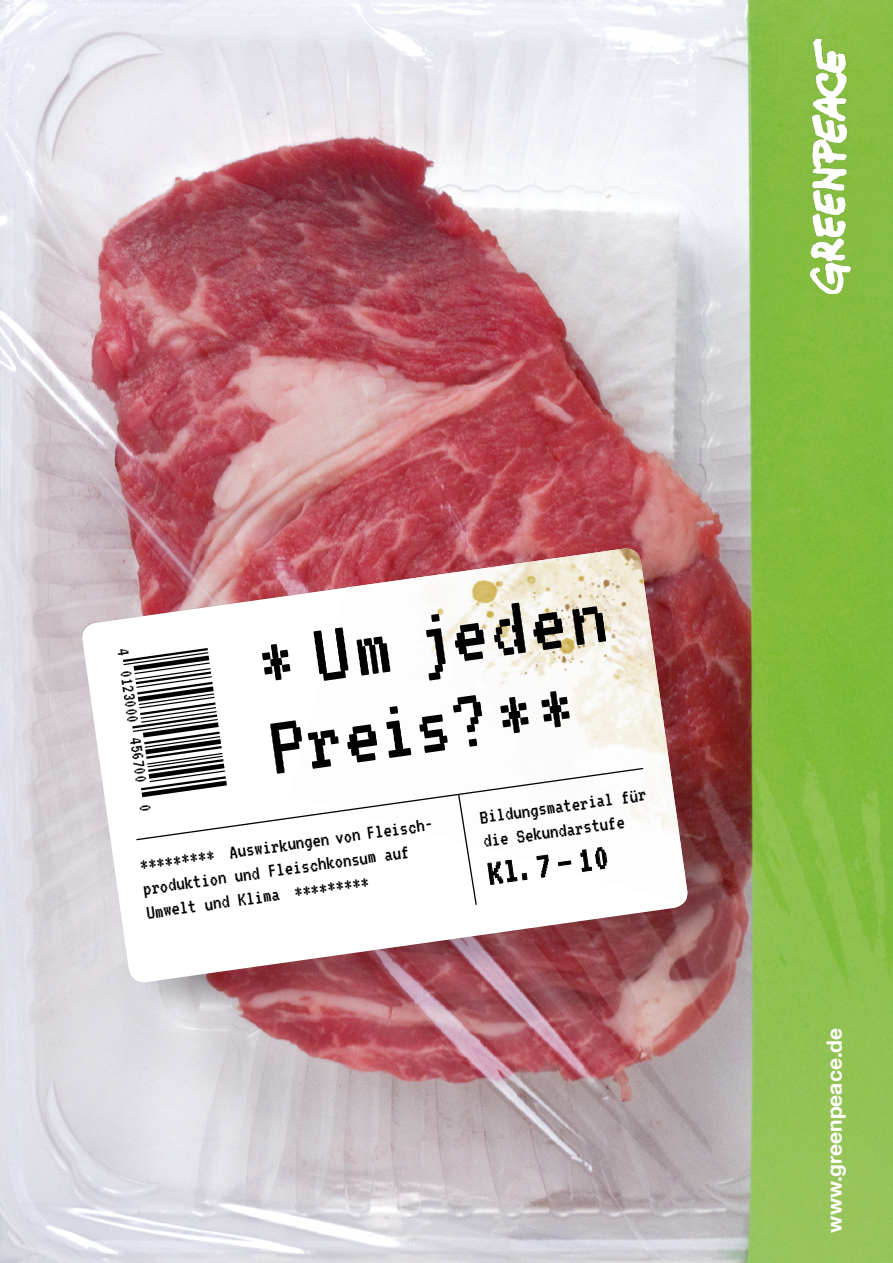
<style>
.page{position:relative;width:893px;height:1263px;background:#fff}
.page>*{position:absolute;margin:0;border:0;box-sizing:border-box;transform-origin:0 0}
.t1{font:90px/85.5px "VT323";color:#000}
.t2{font:37.5px "VT323";color:#000}
.t3{font:21px/24px "VT323";color:#000}
.t4{font:700 21px "Helvetica Neue LT Com";color:#fff}
.t5{font:18.75px "VT323";color:#000}
</style>
<div class="page">
<img style="left:0;top:0;width:893px;height:1263px">
<img style="left:811px;top:40px;width:39px;height:254px">
<div style="left:89px;top:546px;width:641px;height:471px;background:#000;opacity:.17"></div>
<svg style="left:80px;top:546px;width:609px;height:438px"></svg>
<img style="left:289px;top:548px;width:400px;height:360px">
<svg style="left:123px;top:648px;width:521px;height:258px"></svg>
<h1 class="t1" style="left:251px;top:612px;width:353px;rotate:-8deg">* Um jeden<br>Preis?**</h1>
<p class="t5" style="left:137px;top:646px;width:167px;rotate:82deg">4 0123000 456700 0</p>
<p class="t3" style="left:478px;top:803px;width:170px;rotate:-8deg">Bildungsmaterial für die Sekundarstufe</p>
<h2 class="t2" style="left:484px;top:846px;width:123px;rotate:-8deg">Kl. 7 – 10</h2>
<p class="t3" style="left:138px;top:851px;width:298px;rotate:-8deg">********* Auswirkungen von Fleisch&shy;produktion und Fleischkonsum auf<br>Umwelt und Klima *********</p>
<p class="t4" style="left:821px;top:1232px;width:206px;rotate:-90deg">www.greenpeace.de</p>
</div>
